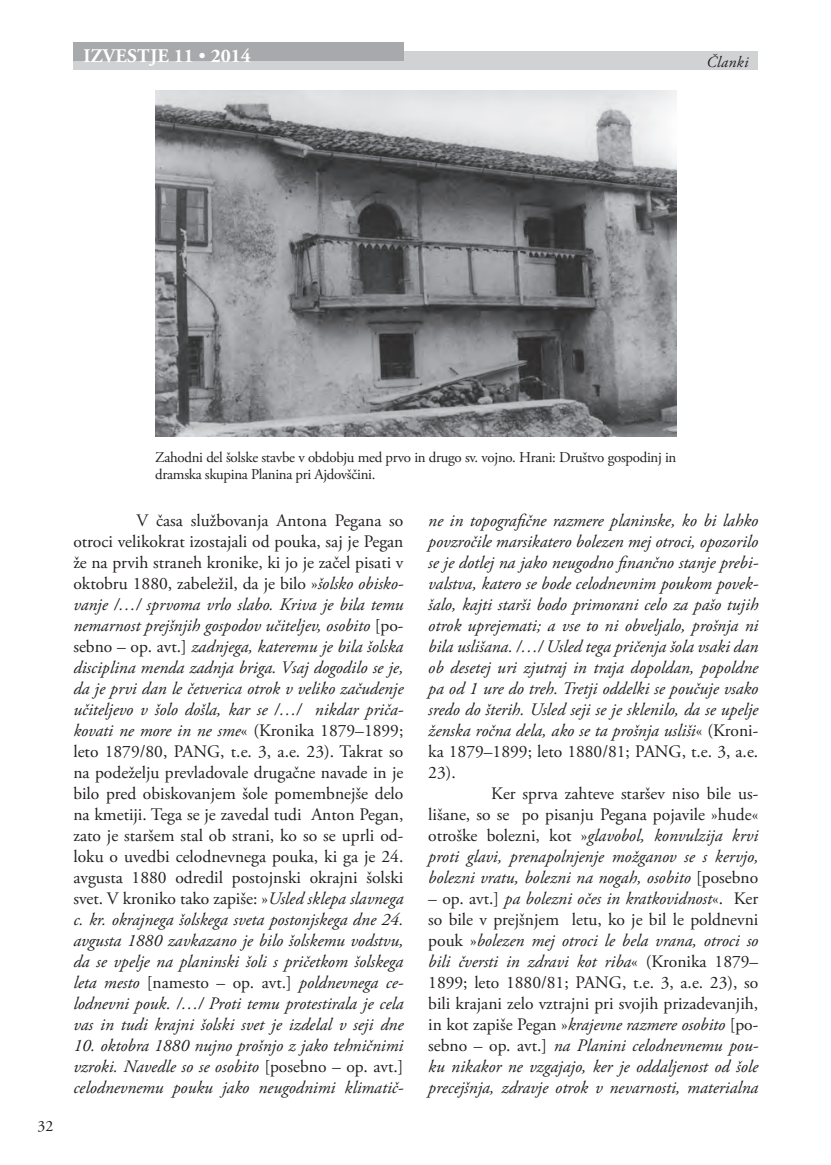
<style>
.page{position:relative;width:831px;height:1165px;background:#fff}
.page>*{position:absolute;margin:0;border:0;box-sizing:border-box;transform-origin:0 0}
.t1{font:700 19.25px "Adobe Garamond Pro";letter-spacing:.015em;color:#fff}
.t2{font:italic 17.5px/21px "Adobe Garamond Pro";color:#231f20;text-align:justify}
.t3{font:italic 15.75px "Adobe Garamond Pro";letter-spacing:.02em;color:#231f20}
.t4{font:15.75px "Adobe Garamond Pro";color:#231f20}
.t5{font:14.88px/17.8px "Adobe Garamond Pro";letter-spacing:-.02em;color:#231f20}
.s1{font-weight:400}
.s2{font-style:normal}
</style>
<div class="page">
<div style="left:73px;top:52px;width:685px;height:18px;background:#d1d2d4"></div>
<div style="left:73px;top:42px;width:330px;height:19px;background:#a8a9ad"></div>
<img style="left:155px;top:90px;width:521px;height:347px">
<p class="t1" style="left:83px;top:45px;width:169px">IZVESTJE 11 <span class="s1">•</span> 2014</p>
<p class="t3" style="left:706px;top:52px;width:43px">Članki</p>
<p class="t4" style="left:37px;top:1116px;width:17px">32</p>
<p class="t5" style="left:155px;top:448px;width:522px">Zahodni del šolske stavbe v obdobju med prvo in drugo sv. vojno. Hrani: Društvo gospodinj in dramska skupina Planina pri Ajdovščini.</p>
<p class="t2" style="left:73px;top:510px;width:331px;text-indent:63px"><span class="s2">V časa službovanja Antona Pegana so otroci velikokrat izostajali od pouka, saj je Pegan že na prvih straneh kronike, ki jo je začel pisati v oktobru 1880, zabeležil, da je bilo »</span>šolsko obisko&shy;vanje /…/ sprvoma vrlo slabo. Kriva je bila temu nemarnost prejšnjih gospodov učiteljev, osobito <span class="s2">[po&shy;sebno – op. avt.]</span> zadnjega, kateremu je bila šolska disciplina menda zadnja briga. Vsaj dogodilo se je, da je prvi dan le četverica otrok v veliko začudenje učiteljevo v šolo došla, kar se /…/ nikdar priča&shy;kovati ne more in ne sme<span class="s2">« (Kronika 1879–1899; leto 1879/80, PANG, t.e. 3, a.e. 23). Takrat so na podeželju prevladovale drugačne navade in je bilo pred obiskovanjem šole pomembnejše delo na kmetiji. Tega se je zavedal tudi Anton Pegan, zato je staršem stal ob strani, ko so se uprli od&shy;loku o uvedbi celodnevnega pouka, ki ga je 24. avgusta 1880 odredil postojnski okrajni šolski svet. V kroniko tako zapiše: »</span>Usled sklepa slavnega c. kr. okrajnega šolskega sveta postonjskega dne 24. avgusta 1880 zavkazano je bilo šolskemu vodstvu, da se vpelje na planinski šoli s pričetkom šolskega leta mesto <span class="s2">[namesto – op. avt.]</span> poldnevnega ce&shy;lodnevni pouk. /…/ Proti temu protestirala je cela vas in tudi krajni šolski svet je izdelal v seji dne</p>
<p class="t2" style="left:73px;top:1035px;width:331px">10. oktobra 1880 nujno prošnjo z jako tehničnimi vzroki. Navedle so se osobito <span class="s2">[posebno – op. avt.] </span>celodnevnemu pouku jako neugodnimi klimatič-</p>
<p class="t2" style="left:428px;top:510px;width:331px">ne in topografične razmere planinske, ko bi lahko povzročile marsikatero bolezen mej otroci, opozorilo se je dotlej na jako neugodno finančno stanje prebi&shy;valstva, katero se bode celodnevnim poukom povek&shy;šalo, kajti starši bodo primorani celo za pašo tujih otrok uprejemati; a vse to ni obveljalo, prošnja ni bila uslišana. /…/ Usled tega pričenja šola vsaki dan ob desetej uri zjutraj in traja dopoldan, popoldne pa od 1 ure do treh. Tretji oddelki se poučuje vsako sredo do šterih. Usled seji se je sklenilo, da se upelje ženska ročna dela, ako se ta prošnja usliši<span class="s2">« (Kroni&shy;ka 1879–1899; leto 1880/81; PANG, t.e. 3, a.e.<br>23).</span></p>
<p class="t2" style="left:428px;top:783px;width:331px;text-indent:63px"><span class="s2">Ker sprva zahteve staršev niso bile us&shy;lišane, so se po pisanju Pegana pojavile »hude« otroške bolezni, kot »</span>glavobol, konvulzija krvi proti glavi, prenapolnjenje možganov se s kervjo, bolezni vratu, bolezni na nogah, osobito <span class="s2">[posebno</span></p>
<p class="t2" style="left:428px;top:888px;width:331px"><span class="s2">– op. avt.]</span> pa bolezni očes in kratkovidnost<span class="s2">«. Ker so bile v prejšnjem letu, ko je bil le poldnevni pouk »</span>bolezen mej otroci le bela vrana, otroci so bili čversti in zdravi kot riba<span class="s2">« (Kronika 1879– 1899; leto 1880/81; PANG, t.e. 3, a.e. 23), so bili krajani zelo vztrajni pri svojih prizadevanjih, in kot zapiše Pegan »</span>krajevne razmere osobito <span class="s2">[po&shy;sebno – op. avt.]</span> na Planini celodnevnemu pou&shy;ku nikakor ne vzgajajo, ker je oddaljenost od šole precejšnja, zdravje otrok v nevarnosti, materialna</p>
</div>
